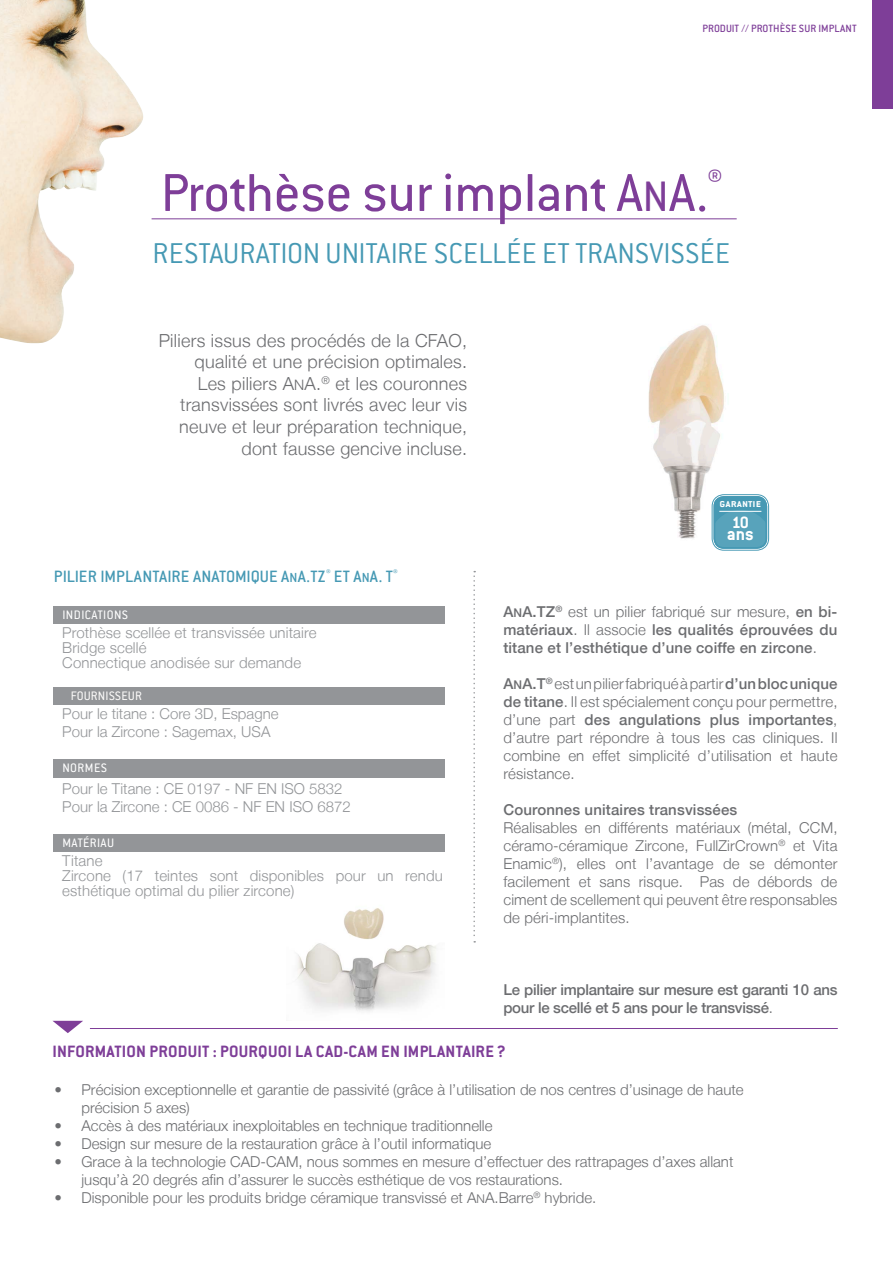
<style>
.page{position:relative;width:893px;height:1263px;background:#fff}
.page>*{position:absolute;margin:0;border:0;box-sizing:border-box;transform-origin:0 0}
.t1{font:58.5px "Conduit ITC";color:#7e3e98}
.TXT_courant_-justifC{font:31.5px "Conduit ITC Light";letter-spacing:.005em;color:#4699b4}
.t2{font:700 19.35px "Conduit ITC";color:#fff}
.TXT_legende_PRODUITS{font:300 18px/21.6px "Helvetica Neue LT";letter-spacing:.015em;color:#6c6d70;text-align:right}
.t3{font:700 18px "Conduit ITC";letter-spacing:.015em;color:#7e3e98}
.t4{font:18px "Conduit ITC Medium";letter-spacing:.005em;color:#4699b4}
.t5{font:700 18px "Conduit ITC";color:#fff}
.TXT_legende_PRODUITS-2{font:300 15px/18px "Helvetica Neue LT";color:#6c6d70;text-align:justify}
.TX_legende_tableau_P{font:300 15px/15px "Helvetica Neue LT";letter-spacing:.01em;color:#939598}
.TXT_legende_PRODUITS-3{font:500 15px/18px "Helvetica Neue LT";letter-spacing:.01em;color:#6c6d70;text-align:justify}
.TXT_TAB{font:300 15px "Helvetica Neue LT";color:#939598}
.TXT_courant_-justifC-2{font:500 15px/18px "Helvetica Neue LT";letter-spacing:-.02em;color:#6c6d70}
.TITRE_TAB_blanc{font:13.5px "Conduit ITC";letter-spacing:.035em;color:#fff}
.t6{font:13.5px "Conduit ITC";letter-spacing:.01em;color:#fbfaf9}
.t7{font:700 11.85px "Conduit ITC";color:#fff}
.t8{font:11.55px "Conduit ITC Medium";letter-spacing:.005em;color:#7e3e98}
.s1{font-size:46.8px}
.s2{font-size:14.4px}
.s3{font-size:10.5px;color:#939598}
.s4{font-size:12px}
.s5{font-weight:300}
.s6{font-weight:500}
.s7{font-weight:500;font-size:12px}
</style>
<div class="page">
<img style="left:648px;top:325px;width:116px;height:221px">
<hr style="left:152px;top:218px;width:585px;height:1px;background:#7e3e98">
<div style="left:54px;top:606px;width:391px;height:17px;background:#939598"></div>
<div style="left:54px;top:687px;width:391px;height:17px;background:#939598"></div>
<div style="left:54px;top:759px;width:391px;height:20px;background:#939598"></div>
<div style="left:54px;top:834px;width:391px;height:17px;background:#939598"></div>
<svg style="left:473px;top:571px;width:2px;height:371px"></svg>
<img style="left:297px;top:908px;width:140px;height:104px">
<img style="left:0;top:0;width:143px;height:344px">
<div style="left:872px;top:0;width:21px;height:108px;background:#7e3e98"></div>
<div style="left:714px;top:496px;width:53px;height:53px;background:#4699b4;border-radius:10px"></div>
<svg style="left:714px;top:510px;width:53px;height:39px;background:#59a3bb"></svg>
<div style="left:712px;top:494px;width:57px;height:56px;border:1px solid #4699b4;border-radius:12px"></div>
<div style="left:714px;top:496px;width:53px;height:53px;border:2px solid #4699b4;border-radius:10px"></div>
<hr style="left:719px;top:511px;width:42px;height:1px;background:#fff">
<hr style="left:90px;top:1028px;width:748px;height:1px;background:#7e3e98">
<svg style="left:53px;top:1021px;width:30px;height:12px"></svg>
<p class="t8" style="left:703px;top:21px;width:156px">PRODUIT // PROTHÈSE SUR IMPLANT</p>
<p class="t1" style="left:161px;top:157px;width:562px">Prothèse sur implant A<span class="s1">N</span>A.<sup>®</sup></p>
<p class="TXT_courant_-justifC" style="left:153px;top:234px;width:579px">RESTAURATION UNITAIRE SCELLÉE ET TRANSVISSÉE</p>
<p class="TXT_legende_PRODUITS" style="left:159px;top:329px;width:310px">Piliers issus des procédés de la CFAO, qualité et une précision optimales.</p>
<p class="TXT_legende_PRODUITS" style="left:179px;top:372px;width:289px">Les piliers A<span class="s2">N</span>A.<sup>®</sup> et les couronnes transvissées sont livrés avec leur vis neuve et leur préparation technique, dont fausse gencive incluse.</p>
<p class="t4" style="left:54px;top:566px;width:345px">PILIER IMPLANTAIRE ANATOMIQUE A<span class="s2">N</span>A.TZ<sup>®</sup> ET A<span class="s2">N</span>A. T<sup>®</sup></p>
<p class="TITRE_TAB_blanc" style="left:62px;top:606px;width:67px">INDICATIONS</p>
<p class="TX_legende_tableau_P" style="left:62px;top:625px;width:256px">Prothèse scellée et transvissée unitaire</p>
<p class="TX_legende_tableau_P" style="left:62px;top:640px;width:86px">Bridge scellé</p>
<p class="TX_legende_tableau_P" style="left:62px;top:655px;width:240px">Connectique anodisée sur demande</p>
<p class="t6" style="left:62px;top:688px;width:81px"><span class="s3">•</span> FOURNISSEUR</p>
<p class="TXT_TAB" style="left:62px;top:705px;width:218px">Pour le titane : Core 3D, Espagne</p>
<p class="TXT_TAB" style="left:62px;top:723px;width:210px">Pour la Zircone : Sagemax, USA</p>
<p class="TITRE_TAB_blanc" style="left:62px;top:760px;width:46px">NORMES</p>
<p class="TXT_TAB" style="left:62px;top:779px;width:282px">Pour le Titane : CE 0197 - NF EN ISO 5832</p>
<p class="TXT_TAB" style="left:62px;top:797px;width:290px">Pour la Zircone : CE 0086 - NF EN ISO 6872</p>
<p class="TITRE_TAB_blanc" style="left:62px;top:834px;width:53px">MATÉRIAU</p>
<p class="TX_legende_tableau_P" style="left:62px;top:853px;width:42px">Titane</p>
<p class="TX_legende_tableau_P" style="left:62px;top:868px;width:382px">Zircone (17 teintes sont disponibles pour un rendu esthétique optimal du pilier zircone)</p>
<p class="t7" style="left:720px;top:496px;width:43px">garantie</p>
<p class="t5" style="left:732px;top:511px;width:19px">10</p>
<p class="t2" style="left:727px;top:523px;width:29px">ans</p>
<p class="TXT_legende_PRODUITS-3" style="left:503px;top:602px;width:336px">A<span class="s4">N</span>A.TZ<sup>®</sup> <span class="s5">est un pilier fabriqué sur mesure,</span> en bi&shy;matériaux<span class="s5">. Il associe</span> les qualités éprouvées du titane et l’esthétique d’une coiffe en zircone<span class="s5">.</span></p>
<p class="TXT_legende_PRODUITS-2" style="left:503px;top:674px;width:336px"><span class="s6">A</span><span class="s7">N</span><span class="s6">A.T</span><sup>®</sup> est un pilier fabriqué à partir <span class="s6">d’un bloc unique de titane</span>. Il est spécialement conçu pour permettre, d’une part <span class="s6">des angulations plus importantes</span>, d’autre part répondre à tous les cas cliniques. Il combine en effet simplicité d’utilisation et haute résistance.</p>
<p class="TXT_legende_PRODUITS-3" style="left:503px;top:800px;width:235px">Couronnes unitaires transvissées</p>
<p class="TXT_legende_PRODUITS-2" style="left:503px;top:818px;width:336px">Réalisables en différents matériaux (métal, CCM, céramo-céramique Zircone, FullZirCrown<sup>®</sup> et Vita Enamic<sup>®</sup>), elles ont l’avantage de se démonter facilement et sans risque. Pas de débords de ciment de scellement qui peuvent être responsables de péri-implantites.</p>
<p class="TXT_courant_-justifC-2" style="left:503px;top:980px;width:336px">Le pilier implantaire sur mesure est garanti 10 ans pour le scellé et 5 ans pour le transvissé<span class="s5">.</span></p>
<p class="t3" style="left:53px;top:1040px;width:455px">INFORMATION PRODUIT : POURQUOI LA CAD-CAM EN IMPLANTAIRE ?</p>
<p class="TXT_legende_PRODUITS-2" style="left:82px;top:1080px;width:664px;text-indent:-27px">• Précision exceptionnelle et garantie de passivité (grâce à l’utilisation de nos centres d’usinage de haute précision 5 axes)</p>
<p class="TXT_legende_PRODUITS-2" style="left:55px;top:1116px;width:439px">• Accès à des matériaux inexploitables en technique traditionnelle</p>
<p class="TXT_legende_PRODUITS-2" style="left:55px;top:1134px;width:438px">• Design sur mesure de la restauration grâce à l’outil informatique</p>
<p class="TXT_legende_PRODUITS-2" style="left:82px;top:1152px;width:653px;text-indent:-27px">• Grace à la technologie CAD-CAM, nous sommes en mesure d’effectuer des rattrapages d’axes allant jusqu’à 20 degrés afin d’assurer le succès esthétique de vos restaurations.</p>
<p class="TXT_legende_PRODUITS-2" style="left:55px;top:1188px;width:543px">• Disponible pour les produits bridge céramique transvissé et A<span class="s4">N</span>A.Barre<sup>®</sup> hybride.</p>
</div>
